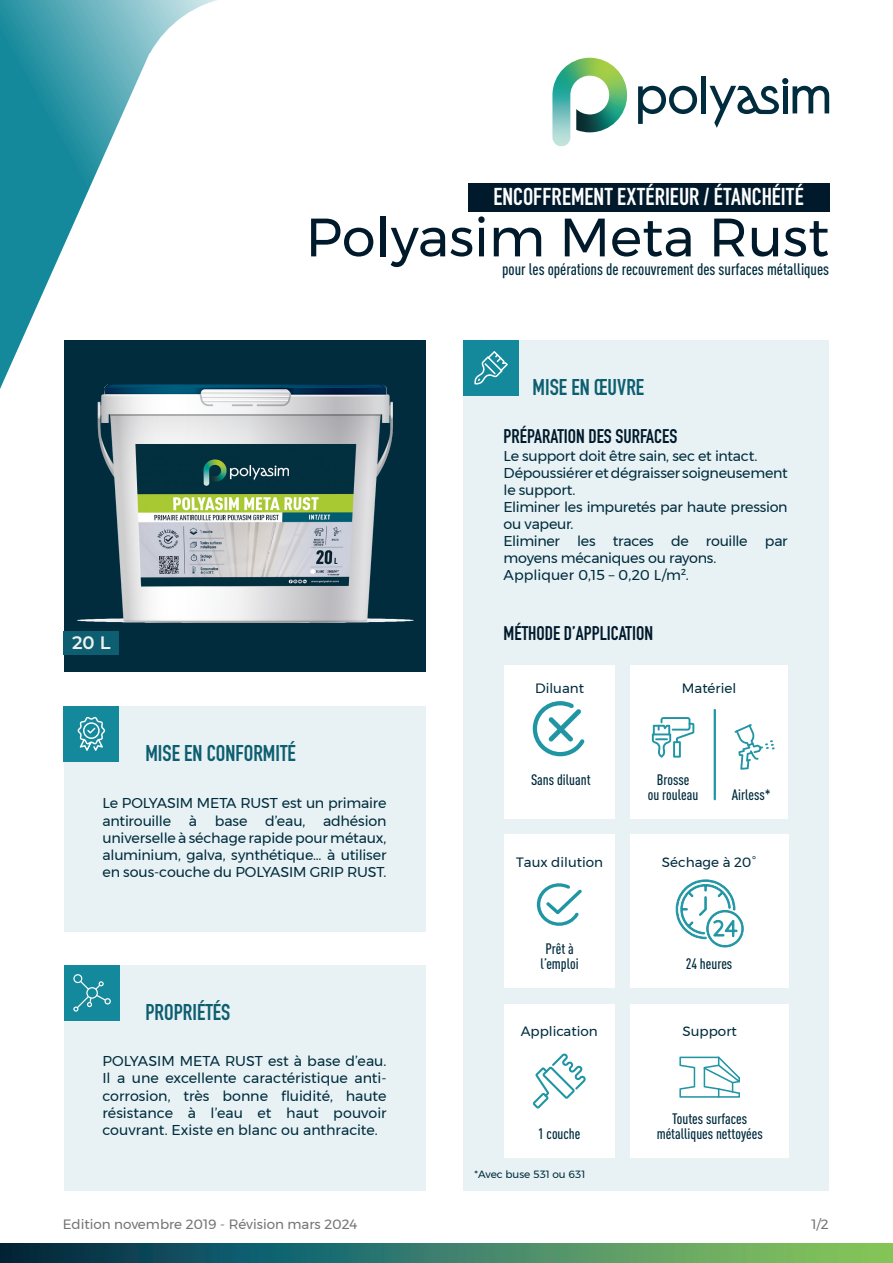
<style>
.page{position:relative;width:893px;height:1263px;background:#fff}
.page>*{position:absolute;margin:0;border:0;box-sizing:border-box;transform-origin:0 0}
.t1{font:54px "Montserrat";color:#001a2c}
.t2{font:700 24px "DIN Condensed";letter-spacing:.01em;color:#fff}
.t3{font:700 22.5px "DIN Condensed";color:#0d5e70}
.t4{font:700 19.5px "DIN Condensed";color:#001a2c}
.t5{font:600 18px "Montserrat";color:#eff2f1}
.t6{font:500 condensed 16.5px "DINOT";color:#002c3e}
.t7{font:500 condensed 15px "DINOT";color:#002c3e}
.t8{font:14.25px/17.1px "Montserrat";letter-spacing:-.015em;color:#002c3e}
.t9{font:14.25px "Montserrat";letter-spacing:.005em;color:#002c3e}
.t10{font:13.5px "Montserrat";color:#002c3e}
.t11{font:13.5px "Montserrat";color:#767373}
.t12{font:10.5px "Montserrat";color:#002c3e}
</style>
<div class="page">
<div style="left:463px;top:340px;width:366px;height:851px;background:#e8f2f4"></div>
<svg style="left:0;top:1244px;width:893px;height:19px"></svg>
<div style="left:64px;top:706px;width:361px;height:225px;background:#e8f2f4"></div>
<div style="left:64px;top:340px;width:361px;height:332px;background:#002c3e"></div>
<img style="left:78px;top:384px;width:335px;height:239px">
<div style="left:64px;top:965px;width:361px;height:226px;background:#e8f2f4"></div>
<div style="left:504px;top:666px;width:111px;height:153px;background:#fff"></div>
<div style="left:630px;top:1004px;width:159px;height:153px;background:#fff"></div>
<div style="left:504px;top:835px;width:111px;height:153px;background:#fff"></div>
<div style="left:630px;top:835px;width:159px;height:153px;background:#fff"></div>
<div style="left:504px;top:1004px;width:111px;height:153px;background:#fff"></div>
<div style="left:630px;top:666px;width:158px;height:153px;background:#fff"></div>
<hr style="left:714px;top:710px;width:2px;height:89px;background:#2095a4">
<div style="left:64px;top:706px;width:55px;height:55px;background:#14899b"></div>
<div style="left:463px;top:340px;width:56px;height:55px;background:#14899b"></div>
<div style="left:65px;top:965px;width:55px;height:55px;background:#14899b"></div>
<svg style="left:0;top:0;width:231px;height:506px"></svg>
<hr style="left:702px;top:76px;width:4px;height:37px;background:#002c3e">
<svg style="left:638px;top:86px;width:59px;height:38px"></svg>
<svg style="left:709px;top:78px;width:120px;height:50px"></svg>
<img style="left:552px;top:58px;width:75px;height:88px">
<div style="left:468px;top:183px;width:361px;height:28px;background:#001a2c"></div>
<svg style="left:73px;top:974px;width:38px;height:38px"></svg>
<svg style="left:474px;top:351px;width:34px;height:33px"></svg>
<svg style="left:78px;top:717px;width:27px;height:34px"></svg>
<svg style="left:537px;top:883px;width:45px;height:43px"></svg>
<svg style="left:676px;top:879px;width:68px;height:68px"></svg>
<svg style="left:652px;top:717px;width:42px;height:41px"></svg>
<svg style="left:734px;top:724px;width:41px;height:46px"></svg>
<svg style="left:533px;top:1053px;width:53px;height:55px"></svg>
<svg style="left:679px;top:1056px;width:61px;height:42px"></svg>
<div style="left:64px;top:631px;width:55px;height:24px;background:#0d5e70"></div>
<svg style="left:533px;top:701px;width:51px;height:55px"></svg>
<p class="t2" style="left:493px;top:180px;width:312px">ENCOFFREMENT EXTÉRIEUR / ÉTANCHÉITÉ</p>
<p class="t1" style="left:306px;top:196px;width:525px">Polyasim Meta Rust</p>
<p class="t6" style="left:502px;top:260px;width:329px">pour les opérations de recouvrement des surfaces métalliques</p>
<p class="t3" style="left:533px;top:372px;width:113px">MISE EN ŒUVRE</p>
<p class="t5" style="left:72px;top:630px;width:40px">20 L</p>
<p class="t3" style="left:145px;top:738px;width:152px">MISE EN CONFORMITÉ</p>
<p class="t8" style="left:102px;top:795px;width:286px;text-align:justify">Le POLYASIM META RUST est un primaire antirouille à base d’eau, adhésion universelle à séchage rapide pour métaux, aluminium, galva, synthétique… à utiliser en sous-couche du POLYASIM GRIP RUST.</p>
<p class="t3" style="left:145px;top:997px;width:86px">PROPRIÉTÉS</p>
<p class="t8" style="left:102px;top:1052px;width:286px;text-align:justify">POLYASIM META RUST est à base d’eau.<br>Il a une excellente caractéristique anti&shy;corrosion, très bonne fluidité, haute résistance à l’eau et haut pouvoir couvrant. Existe en blanc ou anthracite.</p>
<p class="t4" style="left:504px;top:423px;width:175px">PRÉPARATION DES SURFACES</p>
<p class="t8" style="left:504px;top:447px;width:255px">Le support doit être sain, sec et intact.</p>
<p class="t8" style="left:504px;top:464px;width:286px">Dépoussiérer et dégraisser soigneusement le support.</p>
<p class="t8" style="left:504px;top:498px;width:286px">Eliminer les impuretés par haute pression ou vapeur.</p>
<p class="t8" style="left:504px;top:532px;width:286px">Eliminer les traces de rouille par moyens mécaniques ou rayons.</p>
<p class="t9" style="left:504px;top:564px;width:187px">Appliquer 0,15 – 0,20 L/m².</p>
<p class="t4" style="left:504px;top:620px;width:151px">MÉTHODE D’APPLICATION</p>
<p class="t10" style="left:535px;top:677px;width:50px">Diluant</p>
<p class="t10" style="left:682px;top:677px;width:56px">Matériel</p>
<p class="t7" style="left:531px;top:771px;width:61px">Sans diluant</p>
<p class="t10" style="left:516px;top:852px;width:88px">Taux dilution</p>
<p class="t7" style="left:545px;top:939px;width:30px">Prêt à</p>
<p class="t7" style="left:541px;top:954px;width:40px">l’emploi</p>
<p class="t10" style="left:521px;top:1021px;width:79px">Application</p>
<p class="t7" style="left:538px;top:1124px;width:44px">1 couche</p>
<p class="t12" style="left:475px;top:1166px;width:112px">*Avec buse 531 ou 631</p>
<p class="t7" style="left:657px;top:771px;width:34px">Brosse</p>
<p class="t7" style="left:648px;top:786px;width:52px">ou rouleau</p>
<p class="t7" style="left:732px;top:786px;width:41px">Airless*</p>
<p class="t10" style="left:662px;top:852px;width:96px">Séchage à 20°</p>
<p class="t7" style="left:686px;top:954px;width:48px">24 heures</p>
<p class="t10" style="left:683px;top:1021px;width:56px">Support</p>
<p class="t7" style="left:672px;top:1109px;width:77px">Toutes surfaces</p>
<p class="t7" style="left:657px;top:1124px;width:108px">métalliques nettoyées</p>
<p class="t11" style="left:63px;top:1214px;width:296px">Edition novembre 2019 - Révision mars 2024</p>
<p class="t11" style="left:812px;top:1214px;width:19px">1/2</p>
</div>
